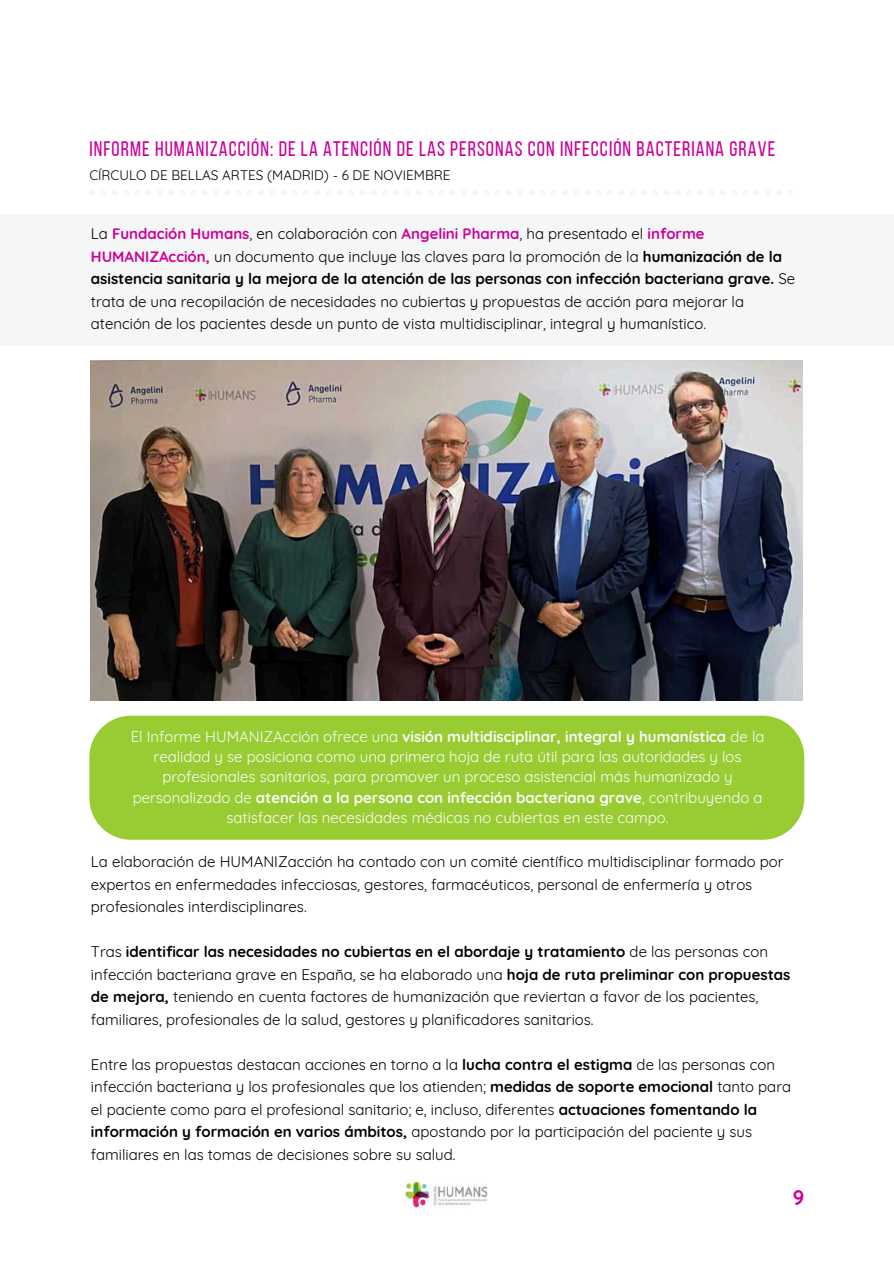
<style>
.page{position:relative;width:894px;height:1264px;background:#fff}
.page>*{position:absolute;margin:0;border:0;box-sizing:border-box;transform-origin:0 0}
.t1{font:21px "Bebas Neue";letter-spacing:.05em;color:#c09}
.t2{font:700 21px "Quicksand";color:#c09}
.t3{font:15px/22.5px "Quicksand";color:#000}
.t4{font:15px/20.2px "Quicksand";color:#fcfcfc;text-align:center}
.t5{font:13.5px "Quicksand";color:#000}
.s1{font-weight:700;color:#c09}
.s2{font-weight:700}
</style>
<div class="page">
<img style="left:401px;top:1180px;width:87px;height:29px">
<div style="left:0;top:214px;width:893px;height:131px;background:#f5f6f6"></div>
<div style="left:89px;top:715px;width:715px;height:124px;background:#9c3;border-radius:42px"></div>
<img style="left:91px;top:360px;width:711px;height:341px">
<h1 class="t1" style="left:89px;top:140px;width:687px">INFORME HUMANIZACCIÓN: DE LA ATENCIÓN DE LAS PERSONAS CON INFECCIÓN BACTERIANA GRAVE</h1>
<p class="t5" style="left:89px;top:167px;width:362px">CÍRCULO DE BELLAS ARTES (MADRID) - 6 DE NOVIEMBRE</p>
<p class="t3" style="left:91px;top:222px;width:705px">La <span class="s1">Fundación Humans</span>, en colaboración con <span class="s1">Angelini Pharma</span>, ha presentado el <span class="s1">informe HUMANIZAcción,</span> un documento que incluye las claves para la promoción de la <span class="s2">humanización de la asistencia sanitaria y la mejora de la atención de las personas con infección bacteriana grave.</span> Se trata de una recopilación de necesidades no cubiertas y propuestas de acción para mejorar la atención de los pacientes desde un punto de vista multidisciplinar, integral y humanístico.</p>
<p class="t4" style="left:131px;top:726px;width:635px">El Informe HUMANIZAcción ofrece una <span class="s2">visión multidisciplinar, integral y humanística</span> de la realidad y se posiciona como una primera hoja de ruta útil para las autoridades y los profesionales sanitarios, para promover un proceso asistencial más humanizado y personalizado de <span class="s2">atención a la persona con infección bacteriana grave</span>, contribuyendo a satisfacer las necesidades médicas no cubiertas en este campo.</p>
<p class="t3" style="left:91px;top:850px;width:693px">La elaboración de HUMANIZacción ha contado con un comité científico multidisciplinar formado por expertos en enfermedades infecciosas, gestores, farmacéuticos, personal de enfermería y otros profesionales interdisciplinares.</p>
<p class="t3" style="left:91px;top:940px;width:700px">Tras <span class="s2">identificar las necesidades no cubiertas en el abordaje y tratamiento</span> de las personas con infección bacteriana grave en España, se ha elaborado una <span class="s2">hoja de ruta preliminar con propuestas de mejora,</span> teniendo en cuenta factores de humanización que reviertan a favor de los pacientes, familiares, profesionales de la salud, gestores y planificadores sanitarios.</p>
<p class="t3" style="left:91px;top:1052px;width:701px">Entre las propuestas destacan acciones en torno a la <span class="s2">lucha contra el estigma</span> de las personas con infección bacteriana y los profesionales que los atienden; <span class="s2">medidas de soporte emocional</span> tanto para el paciente como para el profesional sanitario; e, incluso, diferentes <span class="s2">actuaciones fomentando la información y formación en varios ámbitos,</span> apostando por la participación del paciente y sus familiares en las tomas de decisiones sobre su salud.</p>
<h1 class="t2" style="left:792px;top:1183px;width:13px">9</h1>
</div>
